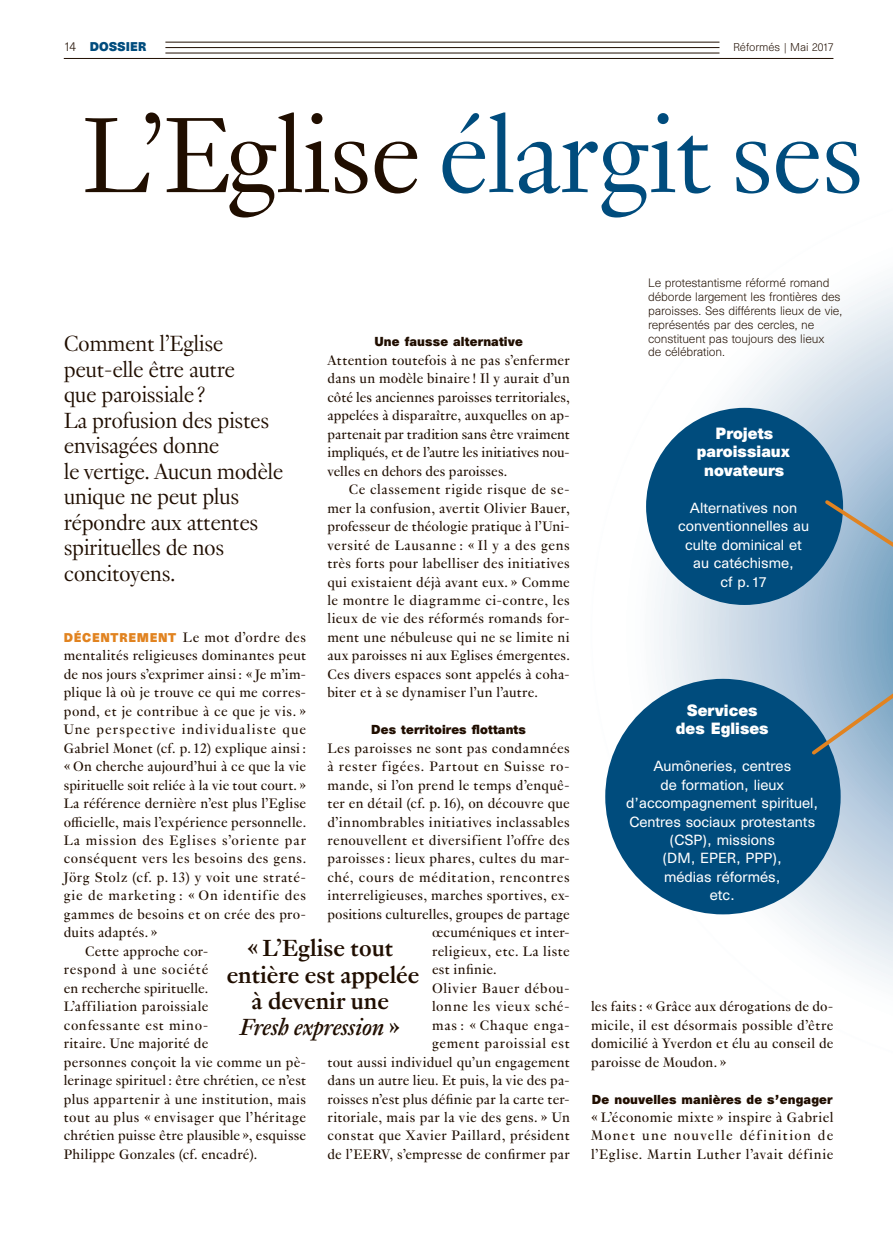
<style>
.page{position:relative;width:893px;height:1234px;background:#fff}
.page>*{position:absolute;margin:0;border:0;box-sizing:border-box;transform-origin:0 0}
.t1{font:300 117px "Genath";letter-spacing:-.02em;color:#004c7d}
.t2{font:700 25.5px/26.2px "Genath";color:#200e00;text-align:center}
.t3{font:300 24px/25.5px "Genath";letter-spacing:-.02em;color:#200e00}
.t4{font:15px/18.5px "Genath";letter-spacing:.025em;color:#200e00;text-align:justify}
.t5{font:15px "Genath";letter-spacing:.045em;color:#200e00}
.t6{font:15px "Genath";color:#200e00}
.t7{font:15px "Genath";letter-spacing:.05em;color:#200e00}
.t8{font:700 15px/18.5px "Unica SB";color:#fff;text-align:center}
.t9{font:15px "Genath";letter-spacing:.07em;color:#200e00}
.t10{font:15px "Genath";letter-spacing:.06em;color:#200e00}
.t11{font:15px "Genath";letter-spacing:.055em;color:#200e00}
.t12{font:13.5px/18.5px "Unica SB";color:#fff;text-align:center}
.t13{font:700 12px "Unica SB";letter-spacing:.01em;color:#200e00}
.t14{font:700 11.7px "Unica SB";color:#004c7d}
.t15{font:300 11.25px/13.8px "Unica SB";letter-spacing:-.01em;color:#200e00}
.t16{font:300 10.5px "Unica SB";color:#200e00}
.s1{font-weight:300;font-size:12px;color:#200e00}
.s2{color:#200e00}
.s3{font-family:"Unica SB";font-weight:700;font-size:11.7px;color:#e18320}
.s4{font-style:italic}
</style>
<div class="page">
<hr style="left:64px;top:58px;width:769px;height:1px;background:#200e00">
<hr style="left:165px;top:53px;width:554px;height:1px;background:#200e00">
<hr style="left:165px;top:47px;width:554px;height:1px;background:#200e00">
<hr style="left:165px;top:42px;width:554px;height:1px;background:#200e00">
<svg style="left:605px;top:281px;width:288px;height:701px"></svg>
<div style="left:646px;top:408px;width:197px;height:197px;background:#004c7d;border-radius:50%"></div>
<div style="left:605px;top:678px;width:236px;height:236px;background:#004c7d;border-radius:50%"></div>
<svg style="left:822px;top:497px;width:71px;height:85px"></svg>
<svg style="left:808px;top:663px;width:85px;height:94px;background:#91aec3"></svg>
<p class="t14" style="left:64px;top:39px;width:84px"><span class="s1">14</span> DOSSIER</p>
<p class="t16" style="left:733px;top:41px;width:102px">Réformés | Mai 2017</p>
<h1 class="t1" style="left:82px;top:73px;width:784px"><span class="s2">L’Eglise</span> élargit ses</h1>
<h3 class="t3" style="left:64px;top:329px;width:221px">Comment l’Eglise peut-elle être autre<br>que paroissiale ?<br>La profusion des pistes envisagées donne<br>le vertige. Aucun modèle unique ne peut plus répondre aux attentes spirituelles de nos concitoyens.</h3>
<p class="t13" style="left:374px;top:334px;width:150px">Une fausse alternative</p>
<p class="t4" style="left:327px;top:350px;width:244px">Attention toutefois à ne pas s’enfermer dans un modèle binaire ! Il y aurait d’un côté les anciennes paroisses territoriales, appelées à disparaître, auxquelles on ap&shy;partenait par tradition sans être vraiment impliqués, et de l’autre les initiatives nou&shy;velles en dehors des paroisses.</p>
<p class="t4" style="left:327px;top:479px;width:244px;text-indent:21px">Ce classement rigide risque de se&shy;mer la confusion, avertit Olivier Bauer, professeur de théologie pratique à l’Uni&shy;versité de Lausanne : « Il y a des gens très forts pour labelliser des initiatives qui existaient déjà avant eux. » Comme le montre le diagramme ci-contre, les lieux de vie des réformés romands for&shy;ment une nébuleuse qui ne se limite ni aux paroisses ni aux Eglises émergentes.<br>Ces divers espaces sont appelés à coha&shy;biter et à se dynamiser l’un l’autre.</p>
<p class="t13" style="left:371px;top:722px;width:156px">Des territoires flottants</p>
<p class="t4" style="left:327px;top:737px;width:244px">Les paroisses ne sont pas condamnées</p>
<p class="t5" style="left:327px;top:755px;width:244px">à rester figées. Partout en Suisse ro-</p>
<p class="t4" style="left:327px;top:774px;width:244px">mande, si l’on prend le temps d’enquê-</p>
<p class="t4" style="left:327px;top:792px;width:244px">ter en détail (cf. p. 16), on découvre que</p>
<p class="t4" style="left:327px;top:811px;width:244px">d’innombrables initiatives inclassables</p>
<p class="t4" style="left:327px;top:829px;width:244px">renouvellent et diversifient l’offre des</p>
<p class="t4" style="left:327px;top:848px;width:244px">paroisses : lieux phares, cultes du mar-</p>
<p class="t4" style="left:327px;top:866px;width:244px">ché, cours de méditation, rencontres</p>
<p class="t4" style="left:327px;top:885px;width:244px">interreligieuses, marches sportives, ex-</p>
<p class="t4" style="left:327px;top:903px;width:244px">positions culturelles, groupes de partage</p>
<p class="t4" style="left:432px;top:922px;width:139px">œcuméniques et inter-</p>
<p class="t4" style="left:432px;top:940px;width:139px">religieux, etc. La liste</p>
<p class="t4" style="left:432px;top:958px;width:66px">est infinie.</p>
<p class="t5" style="left:432px;top:977px;width:139px">Olivier Bauer débou-</p>
<p class="t4" style="left:432px;top:995px;width:139px">lonne les vieux sché-</p>
<p class="t11" style="left:432px;top:1014px;width:139px">mas : « Chaque enga-</p>
<p class="t4" style="left:432px;top:1032px;width:139px">gement paroissial est</p>
<p class="t4" style="left:327px;top:1051px;width:244px">tout aussi individuel qu’un engagement</p>
<p class="t4" style="left:327px;top:1069px;width:244px">dans un autre lieu. Et puis, la vie des pa-</p>
<p class="t4" style="left:327px;top:1088px;width:244px">roisses n’est plus définie par la carte ter-</p>
<p class="t4" style="left:327px;top:1106px;width:244px">ritoriale, mais par la vie des gens. » Un</p>
<p class="t4" style="left:327px;top:1125px;width:244px">constat que Xavier Paillard, président</p>
<p class="t4" style="left:327px;top:1143px;width:244px">de l’EERV, s’empresse de confirmer par</p>
<p class="t4" style="left:64px;top:626px;width:244px"><span class="s3">DÉCENTREMENT</span> Le mot d’ordre des</p>
<p class="t4" style="left:64px;top:645px;width:244px">mentalités religieuses dominantes peut</p>
<p class="t4" style="left:64px;top:663px;width:244px">de nos jours s’exprimer ainsi : « Je m’im-</p>
<p class="t4" style="left:64px;top:682px;width:244px">plique là où je trouve ce qui me corres-</p>
<p class="t4" style="left:64px;top:700px;width:244px">pond, et je contribue à ce que je vis. »</p>
<p class="t9" style="left:64px;top:718px;width:244px">Une perspective individualiste que</p>
<p class="t4" style="left:64px;top:737px;width:244px">Gabriel Monet (cf. p. 12) explique ainsi :</p>
<p class="t4" style="left:64px;top:756px;width:244px">« On cherche aujourd’hui à ce que la vie</p>
<p class="t6" style="left:64px;top:774px;width:244px">spirituelle soit reliée à la vie tout court. »</p>
<p class="t4" style="left:64px;top:792px;width:244px">La référence dernière n’est plus l’Eglise</p>
<p class="t4" style="left:64px;top:811px;width:244px">officielle, mais l’expérience personnelle.</p>
<p class="t10" style="left:64px;top:829px;width:244px">La mission des Eglises s’oriente par</p>
<p class="t4" style="left:64px;top:848px;width:244px">conséquent vers les besoins des gens.</p>
<p class="t4" style="left:64px;top:866px;width:244px">Jörg Stolz (cf. p. 13) y voit une straté-</p>
<p class="t7" style="left:64px;top:884px;width:244px">gie de marketing : « On identifie des</p>
<p class="t4" style="left:64px;top:903px;width:244px">gammes de besoins et on crée des pro-</p>
<p class="t4" style="left:64px;top:922px;width:95px">duits adaptés. »</p>
<p class="t4" style="left:85px;top:940px;width:125px">Cette approche cor-</p>
<p class="t7" style="left:64px;top:958px;width:146px">respond à une société</p>
<p class="t6" style="left:64px;top:977px;width:146px">en recherche spirituelle.</p>
<p class="t4" style="left:64px;top:995px;width:146px">L’affiliation paroissiale</p>
<p class="t5" style="left:64px;top:1014px;width:146px">confessante est mino-</p>
<p class="t4" style="left:64px;top:1032px;width:146px">ritaire. Une majorité de</p>
<p class="t4" style="left:64px;top:1051px;width:244px">personnes conçoit la vie comme un pè-</p>
<p class="t4" style="left:64px;top:1069px;width:244px">lerinage spirituel : être chrétien, ce n’est</p>
<p class="t4" style="left:64px;top:1088px;width:244px">plus appartenir à une institution, mais</p>
<p class="t4" style="left:64px;top:1106px;width:244px">tout au plus « envisager que l’héritage</p>
<p class="t4" style="left:64px;top:1125px;width:244px">chrétien puisse être plausible », esquisse</p>
<p class="t4" style="left:64px;top:1143px;width:195px">Philippe Gonzales (cf. encadré).</p>
<h2 class="t2" style="left:227px;top:933px;width:194px">« L’Eglise tout entière est appelée à devenir une<br><span class="s4">Fresh expression</span> »</h2>
<p class="t15" style="left:648px;top:276px;width:195px">Le protestantisme réformé romand déborde largement les frontières des paroisses. Ses différents lieux de vie, représentés par des cercles, ne constituent pas toujours des lieux<br>de célébration.</p>
<p class="t8" style="left:697px;top:425px;width:95px">Projets paroissiaux novateurs</p>
<p class="t12" style="left:678px;top:499px;width:132px">Alternatives non conventionnelles au culte dominical et au catéchisme,<br>cf p.17</p>
<p class="t8" style="left:676px;top:702px;width:94px">Services des Eglises</p>
<p class="t12" style="left:626px;top:757px;width:193px">Aumôneries, centres<br>de formation, lieux d’accompagnement spirituel,<br>Centres sociaux protestants (CSP), missions<br>(DM, EPER, PPP),<br>médias réformés,<br>etc.</p>
<p class="t4" style="left:591px;top:995px;width:244px">les faits : « Grâce aux dérogations de do&shy;micile, il est désormais possible d’être domicilié à Yverdon et élu au conseil de paroisse de Moudon. »</p>
<p class="t13" style="left:592px;top:1091px;width:242px">De nouvelles manières de s’engager</p>
<p class="t4" style="left:591px;top:1106px;width:244px">« L’économie mixte » inspire à Gabriel Monet une nouvelle définition de l’Eglise. Martin Luther l’avait définie</p>
</div>
